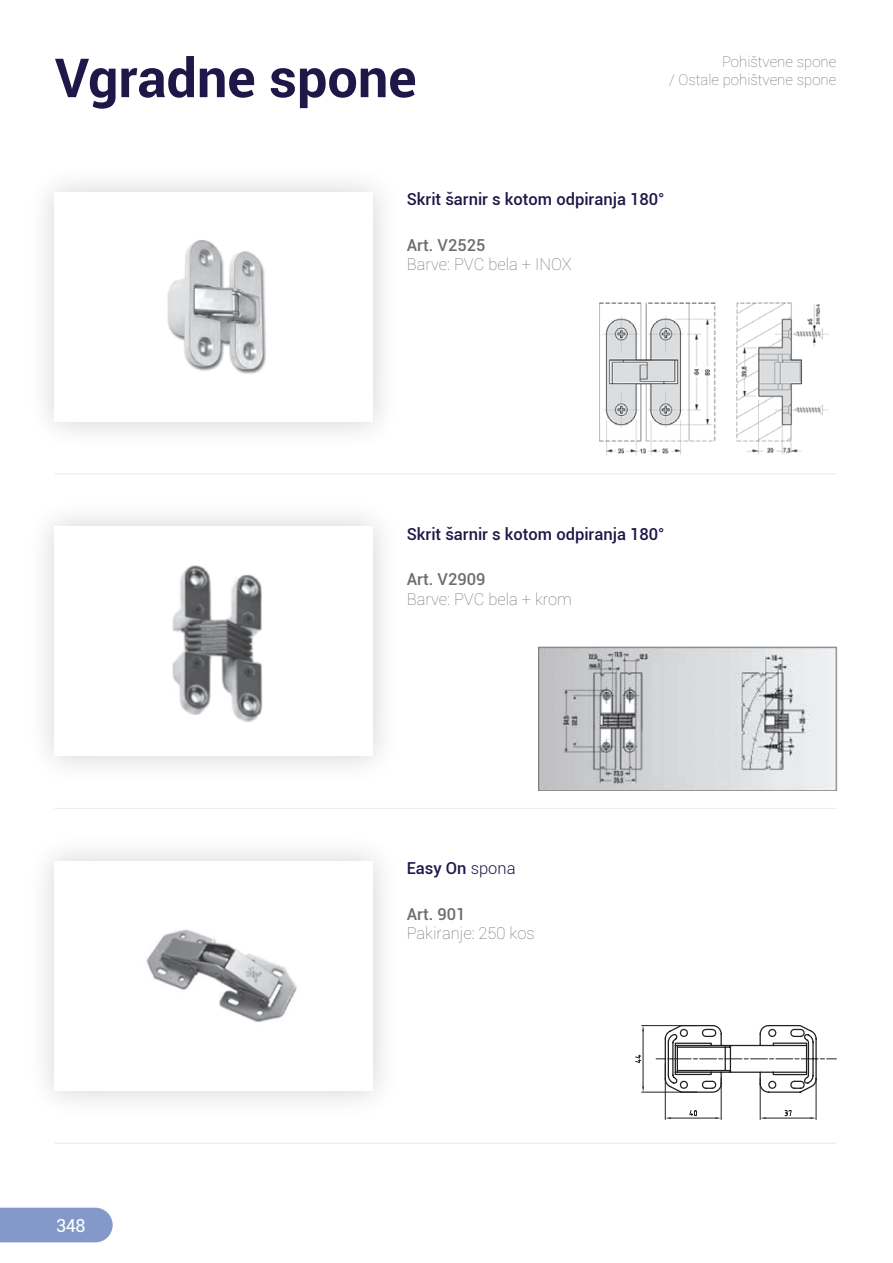
<style>
.page{position:relative;width:893px;height:1263px;background:#fff}
.page>*{position:absolute;margin:0;border:0;box-sizing:border-box;transform-origin:0 0}
.t1{font:700 54px "Roboto";color:#1d1848}
.t2{font:18px "Roboto";color:#fff}
.t3{font:500 16.5px "Roboto";color:#1d1848}
.t4{font:100 16.5px "Roboto";color:#6d6e71}
.t5{font:500 16.5px "Roboto";color:#6d6e71}
.t6{font:100 15px/18px "Roboto";color:#6d6e71;text-align:right}
.s1{font-weight:300}
</style>
<div class="page">
<div style="left:0;top:1208px;width:113px;height:34px;background:#8499c9"></div>
<img style="left:599px;top:302px;width:230px;height:154px">
<img style="left:167px;top:240px;width:99px;height:134px">
<hr style="left:55px;top:473px;width:781px;height:1px;background:#ebebec">
<img style="left:171px;top:565px;width:92px;height:158px">
<img style="left:538px;top:646px;width:299px;height:145px">
<hr style="left:55px;top:808px;width:781px;height:1px;background:#ebebec">
<hr style="left:55px;top:1142px;width:781px;height:2px;background:#ebebec">
<img style="left:144px;top:929px;width:156px;height:96px">
<svg style="left:635px;top:1025px;width:201px;height:95px"></svg>
<h1 class="t1" style="left:55px;top:40px;width:363px">Vgradne spone</h1>
<p class="t6" style="left:669px;top:53px;width:169px">Pohištvene spone<br>/ Ostale pohištvene spone</p>
<p class="t3" style="left:407px;top:188px;width:259px">Skrit šarnir s kotom odpiranja 180°</p>
<p class="t5" style="left:407px;top:233px;width:80px">Art. V2525</p>
<p class="t4" style="left:407px;top:253px;width:166px">Barve: PVC bela + INOX</p>
<p class="t3" style="left:407px;top:522px;width:259px">Skrit šarnir s kotom odpiranja 180°</p>
<p class="t5" style="left:407px;top:568px;width:80px">Art. V2909</p>
<p class="t4" style="left:407px;top:587px;width:167px">Barve: PVC bela + krom</p>
<p class="t2" style="left:56px;top:1213px;width:31px">348</p>
<p class="t3" style="left:407px;top:857px;width:110px">Easy On <span class="s1">spona</span></p>
<p class="t5" style="left:407px;top:902px;width:60px">Art. 901</p>
<p class="t4" style="left:407px;top:922px;width:129px">Pakiranje: 250 kos</p>
</div>
